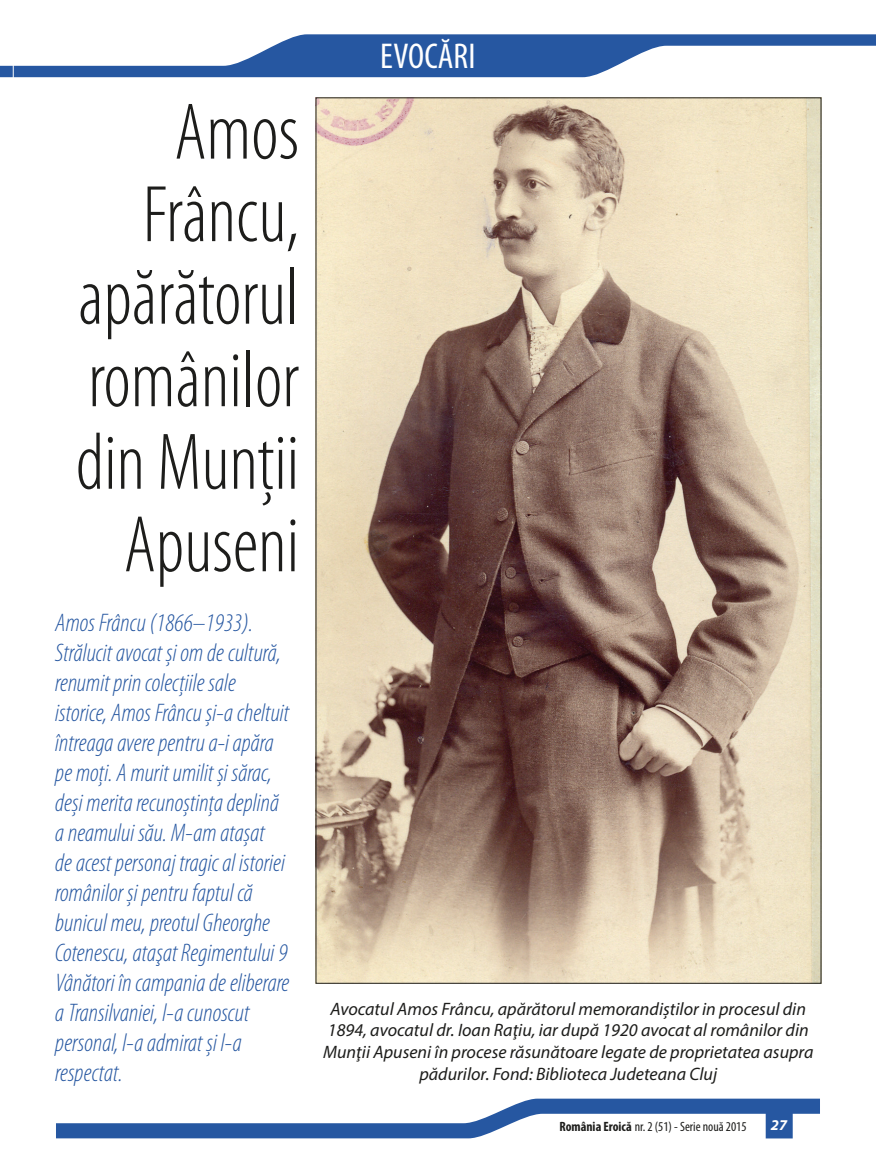
<style>
.page{position:relative;width:876px;height:1174px;background:#fff}
.page>*{position:absolute;margin:0;border:0;box-sizing:border-box;transform-origin:0 0}
.No_Spacing{font:300 condensed 81px/82.5px "Myriad Pro";color:#1d1d1b;text-align:right;scale:.95 1}
.t1{font:condensed 36px "Myriad Pro";color:#fff}
.t2{font:italic 300 condensed 25.5px/30px "Myriad Pro";color:#2657a1}
.t3{font:italic 18px/21.6px "Myriad Pro";color:#1d1d1b;text-align:center}
.t4{font:italic 700 15px "Myriad Pro";color:#fff}
.t5{font:condensed 13.5px "Myriad Pro";color:#1d1d1b}
.s1{font-weight:700}
</style>
<div class="page">
<svg style="left:56px;top:1098px;width:764px;height:40px"></svg>
<svg style="left:0;top:34px;width:876px;height:43px"></svg>
<img style="left:318px;top:99px;width:501px;height:882px">
<p class="No_Spacing" style="left:76px;top:90px;width:237px">Amos<br>Frâncu, apărătorul românilor din Munţii<br>Apuseni</p>
<p class="t2" style="left:55px;top:607px;width:236px">Amos Frâncu (1866–1933).<br>Strălucit avocat şi om de cultură, renumit prin colecţiile sale istorice, Amos Frâncu şi-a cheltuit întreaga avere pentru a-i apăra pe moţi. A murit umilit şi sărac, deşi merita recunoştinţa deplină a neamului său. M-am ataşat<br>de acest personaj tragic al istoriei românilor şi pentru faptul că bunicul meu, preotul Gheorghe<br>Cotenescu, ataşat Regimentului 9<br>Vânători în campania de eliberare a Transilvaniei, l-a cunoscut personal, l-a admirat şi l-a respectat.</p>
<p class="t1" style="left:380px;top:34px;width:97px">EVOCĂRI</p>
<p class="t3" style="left:323px;top:997px;width:492px">Avocatul Amos Frâncu, apărătorul memorandiştilor in procesul din 1894, avocatul dr. Ioan Raţiu, iar după 1920 avocat al românilor din Munţii Apuseni în procese răsunătoare legate de proprietatea asupra pădurilor. Fond: Biblioteca Judeteana Cluj</p>
<p class="t5" style="left:559px;top:1118px;width:189px"><span class="s1">România Eroică</span> nr. 2 (51) - Serie nouă 2015</p>
<p class="t4" style="left:771px;top:1115px;width:18px">27</p>
</div>
